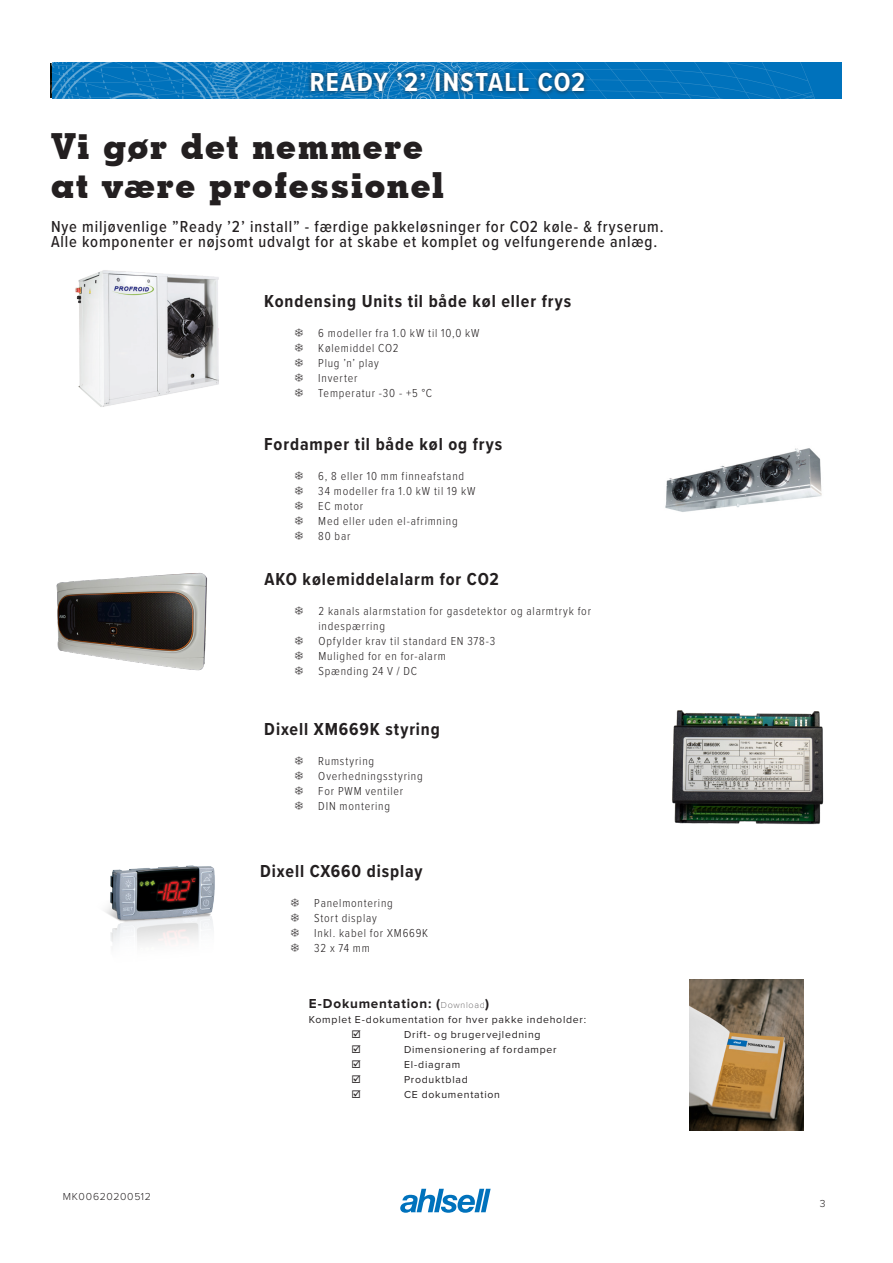
<style>
.page{position:relative;width:893px;height:1263px;background:#fff}
.page>*{position:absolute;margin:0;border:0;box-sizing:border-box;transform-origin:0 0}
.t1{font:700 36px "Geometric Slab 703 BT Xtra";letter-spacing:.045em;color:#231f20}
.t2{font:700 27px "Proxima Nova Cond";letter-spacing:.05em;color:#fff}
.t3{font:700 18px "Proxima Nova Cond";letter-spacing:.05em;color:#231f20}
.t4{font:500 16.5px "Proxima Nova Cond";letter-spacing:.055em;color:#231f20}
.t5{font:700 13.5px "Proxima Nova";letter-spacing:.06em;color:#231f20}
.t6{font:300 12px/15px "Proxima Nova Cond";letter-spacing:.065em;color:#231f20}
.t7{font:10.5px "Proxima Nova";letter-spacing:.07em;color:#231f20}
.t8{font:300 10.5px "Proxima Nova";letter-spacing:.06em;color:#231f20}
.s1{font-family:"Proxima Nova T";font-weight:100;font-size:9px}
</style>
<div class="page">
<svg style="left:400px;top:1189px;width:91px;height:24px"></svg>
<svg style="left:51px;top:62px;width:791px;height:37px;background:#0b78be"></svg>
<div style="left:307px;top:69px;width:281px;height:27px;background:#231f20;opacity:.75"></div>
<img style="left:75px;top:270px;width:144px;height:137px">
<img style="left:665px;top:448px;width:157px;height:64px">
<img style="left:56px;top:573px;width:151px;height:98px">
<img style="left:689px;top:979px;width:114px;height:151px">
<img style="left:672px;top:710px;width:152px;height:115px">
<img style="left:105px;top:865px;width:110px;height:80px">
<h2 class="t2" style="left:310px;top:63px;width:277px">READY ’2’ INSTALL CO2</h2>
<h2 class="t2" style="left:312px;top:64px;width:271px">PAKKELØSNINGER HFC</h2>
<p class="t1" style="left:51px;top:124px;width:373px">Vi gør det nemmere</p>
<p class="t1" style="left:51px;top:163px;width:394px">at være professionel</p>
<p class="t4" style="left:51px;top:214px;width:614px">Nye miljøvenlige ”Ready ’2’ install” - færdige pakkeløsninger for CO2 køle- &amp; fryserum.</p>
<p class="t4" style="left:51px;top:229px;width:608px">Alle komponenter er nøjsomt udvalgt for at skabe et komplet og velfungerende anlæg.</p>
<p class="t3" style="left:264px;top:288px;width:308px">Kondensing Units til både køl eller frys</p>
<p class="t6" style="left:318px;top:325px;width:163px">6 modeller fra 1.0 kW til 10,0 kW</p>
<p class="t6" style="left:318px;top:340px;width:82px">Kølemiddel CO2</p>
<p class="t6" style="left:318px;top:355px;width:62px">Plug ’n’ play</p>
<p class="t6" style="left:318px;top:370px;width:41px">Inverter</p>
<p class="t6" style="left:318px;top:385px;width:115px">Temperatur -30 - +5 °C</p>
<p class="t3" style="left:264px;top:431px;width:239px">Fordamper til både køl og frys</p>
<p class="t6" style="left:318px;top:468px;width:147px">6, 8 eller 10 mm finneafstand</p>
<p class="t6" style="left:318px;top:483px;width:159px">34 modeller fra 1.0 kW til 19 kW</p>
<p class="t6" style="left:318px;top:498px;width:46px">EC motor</p>
<p class="t6" style="left:318px;top:513px;width:141px">Med eller uden el-afrimning</p>
<p class="t6" style="left:318px;top:528px;width:34px">80 bar</p>
<p class="t3" style="left:264px;top:566px;width:236px">AKO kølemiddelalarm for CO2</p>
<p class="t6" style="left:318px;top:603px;width:274px">2 kanals alarmstation for gasdetektor og alarmtryk for indespærring</p>
<p class="t6" style="left:318px;top:633px;width:178px">Opfylder krav til standard EN 378-3</p>
<p class="t6" style="left:318px;top:648px;width:129px">Mulighed for en for-alarm</p>
<p class="t6" style="left:318px;top:663px;width:100px">Spænding 24 V / DC</p>
<p class="t3" style="left:264px;top:715px;width:177px">Dixell XM669K styring</p>
<p class="t6" style="left:318px;top:753px;width:57px">Rumstyring</p>
<p class="t6" style="left:318px;top:768px;width:106px">Overhedningsstyring</p>
<p class="t6" style="left:318px;top:783px;width:86px">For PWM ventiler</p>
<p class="t6" style="left:318px;top:798px;width:73px">DIN montering</p>
<p class="t3" style="left:260px;top:858px;width:164px">Dixell CX660 display</p>
<p class="t6" style="left:314px;top:895px;width:80px">Panelmontering</p>
<p class="t6" style="left:314px;top:910px;width:64px">Stort display</p>
<p class="t6" style="left:314px;top:925px;width:115px">Inkl. kabel for XM669K</p>
<p class="t6" style="left:314px;top:940px;width:57px">32 x 74 mm</p>
<p class="t8" style="left:63px;top:1192px;width:90px">MK00620200512</p>
<p class="t5" style="left:309px;top:997px;width:182px">E-Dokumentation: (<span class="s1">Download</span>)</p>
<p class="t7" style="left:309px;top:1014px;width:279px">Komplet E-dokumentation for hver pakke indeholder:</p>
<p class="t7" style="left:404px;top:1029px;width:138px">Drift- og brugervejledning</p>
<p class="t7" style="left:404px;top:1044px;width:154px">Dimensionering af fordamper</p>
<p class="t7" style="left:404px;top:1059px;width:58px">El-diagram</p>
<p class="t7" style="left:404px;top:1074px;width:65px">Produktblad</p>
<p class="t7" style="left:404px;top:1089px;width:97px">CE dokumentation</p>
<p class="t8" style="left:820px;top:1198px;width:7px">3</p>
</div>
